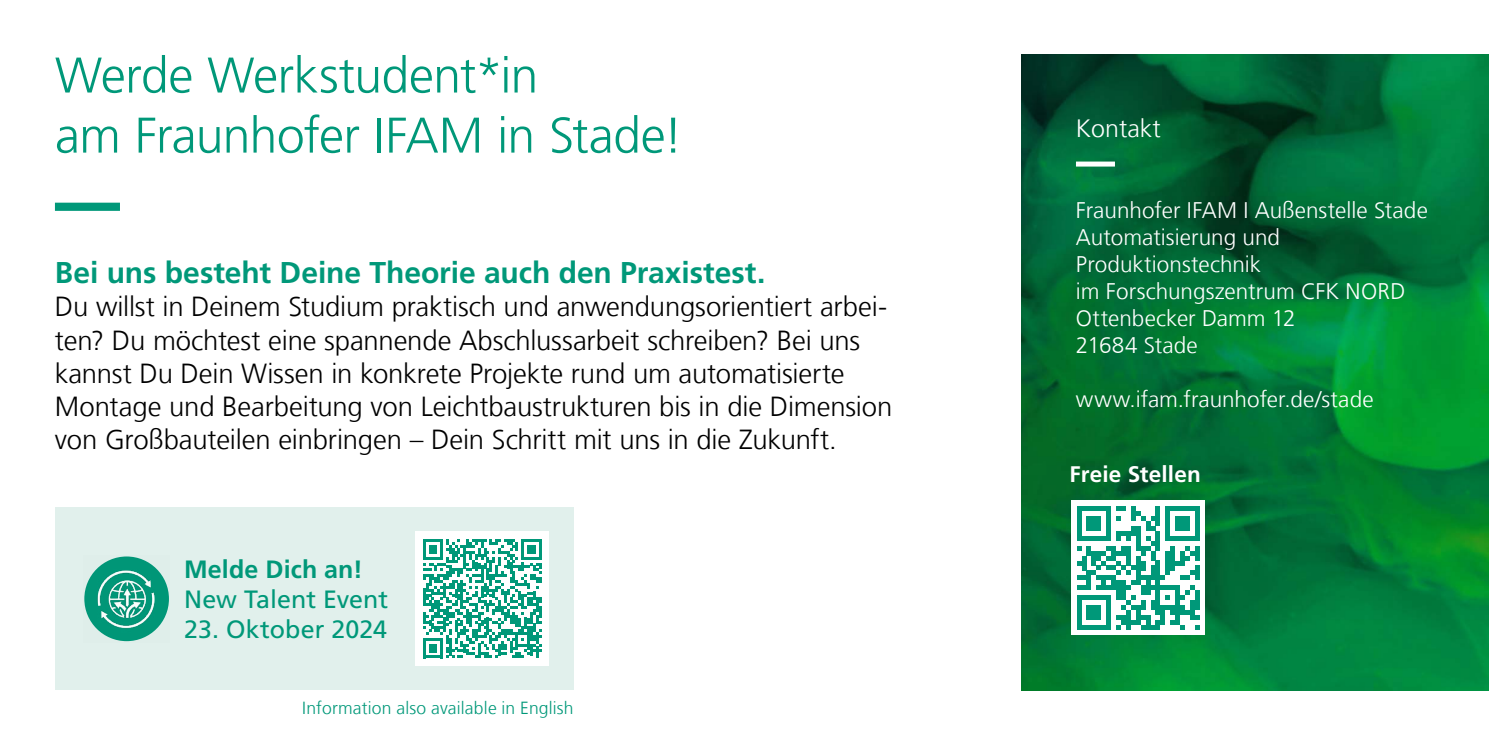
<style>
.page{position:relative;width:1489px;height:745px;background:#fff}
.page>*{position:absolute;margin:0;border:0;box-sizing:border-box;transform-origin:0 0}
.t1{font:300 50px/60px "Frutiger LT Com";letter-spacing:-.015em;color:#009879}
.t2{font:700 30px "Frutiger LT Com";color:#009879}
.t3{font:300 27.5px/33px "Frutiger LT Com";letter-spacing:-.005em;color:#000}
.t4{font:25px "Frutiger LT Com";color:#009879}
.t5{font:700 25px "Frutiger LT Com";letter-spacing:.005em;color:#009879}
.t6{font:300 25px "Frutiger LT Com";color:#fff}
.t7{font:300 22.5px/27px "Frutiger LT Com";color:#fff}
.t8{font:700 22.5px "Frutiger LT Com";letter-spacing:.01em;color:#fff}
.t9{font:300 17.5px "Frutiger LT Com";letter-spacing:.01em;color:#009879}
</style>
<div class="page">
<div style="left:55px;top:507px;width:518px;height:182px;background:#e1f0ec"></div>
<img style="left:1021px;top:55px;width:467px;height:634px">
<svg style="left:55px;top:202px;width:65px;height:9px"></svg>
<div style="left:1075px;top:161px;width:39px;height:5px;background:#fff"></div>
<div style="left:1071px;top:500px;width:134px;height:134px;background:#fff"></div>
<svg style="left:1077px;top:506px;width:122px;height:123px"></svg>
<div style="left:415px;top:531px;width:134px;height:134px;background:#fff"></div>
<svg style="left:423px;top:539px;width:118px;height:118px"></svg>
<img style="left:84px;top:556px;width:85px;height:85px">
<h1 class="t1" style="left:55px;top:45px;width:629px">Werde Werkstudent*in<br>am Fraunhofer IFAM in Stade!</h1>
<p class="t2" style="left:55px;top:255px;width:712px">Bei uns besteht Deine Theorie auch den Praxistest.</p>
<p class="t3" style="left:55px;top:290px;width:838px">Du willst in Deinem Studium praktisch und anwendungsorientiert arbei&shy;ten? Du möchtest eine spannende Abschlussarbeit schreiben? Bei uns kannst Du Dein Wissen in konkrete Projekte rund um automatisierte Montage und Bearbeitung von Leichtbaustrukturen bis in die Dimension von Großbauteilen einbringen – Dein Schritt mit uns in die Zukunft.</p>
<p class="t5" style="left:184px;top:554px;width:180px">Melde Dich an!</p>
<p class="t4" style="left:184px;top:584px;width:206px">New Talent Event</p>
<p class="t4" style="left:184px;top:614px;width:204px">23. Oktober 2024</p>
<p class="t9" style="left:302px;top:697px;width:273px">Information also available in English</p>
<p class="t6" style="left:1075px;top:113px;width:86px">Kontakt</p>
<p class="t7" style="left:1075px;top:196px;width:353px">Fraunhofer IFAM I Außenstelle Stade<br>Automatisierung und<br>Produktionstechnik<br>im Forschungszentrum CFK NORD<br>Ottenbecker Damm 12<br>21684 Stade</p>
<p class="t7" style="left:1075px;top:385px;width:299px">www.ifam.fraunhofer.de/stade</p>
<p class="t8" style="left:1069px;top:461px;width:133px">Freie Stellen</p>
</div>
